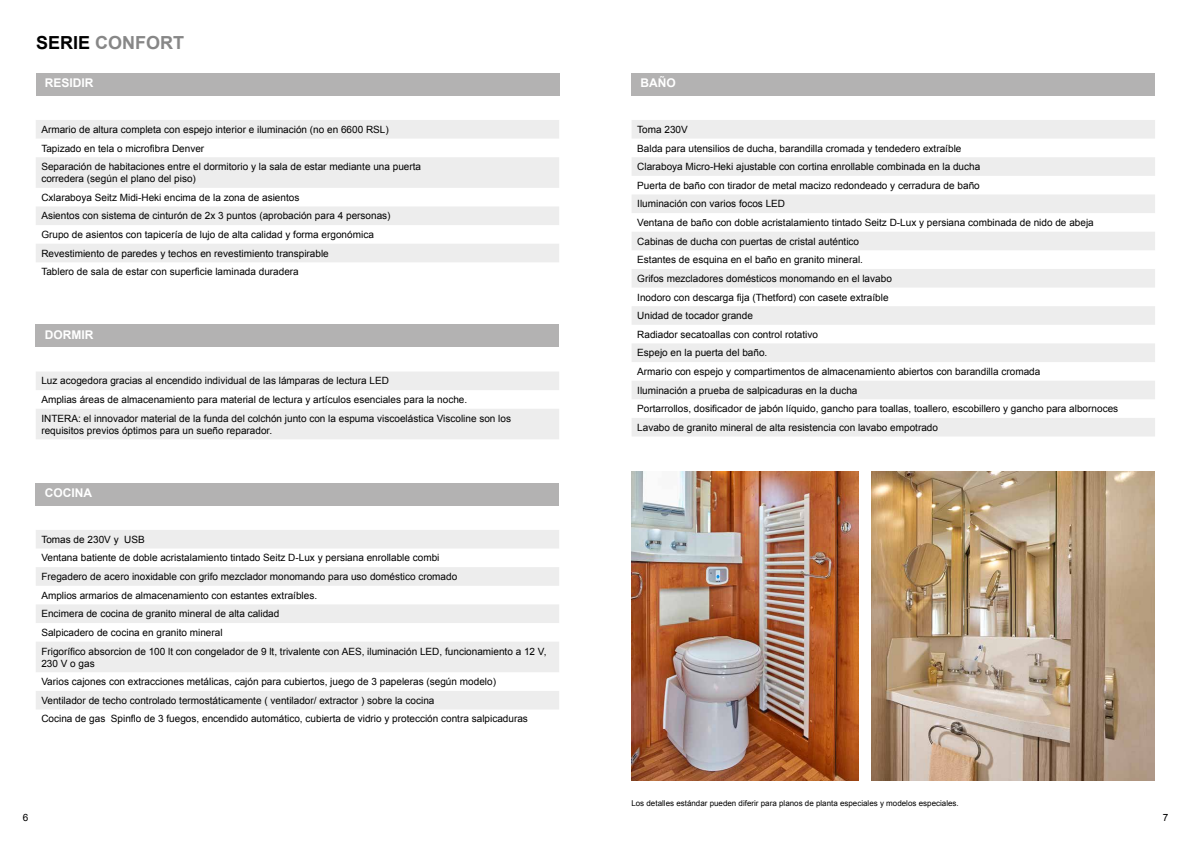
<style>
.page{position:relative;width:1191px;height:842px;background:#fff}
.page>*{position:absolute;margin:0;border:0;box-sizing:border-box;transform-origin:0 0}
.t1{font:700 18px "Arial";color:#878787}
.t2{font:700 12px "Arial";color:#fff}
.t3{font:10px/18.6px "Arial";color:#000}
.t4{font:8px "Arial";color:#000}
.s1{color:#000}
</style>
<div class="page">
<img style="left:631px;top:471px;width:228px;height:309px">
<img style="left:871px;top:471px;width:284px;height:309px">
<div style="left:36px;top:73px;width:523px;height:23px;background:#b3b2b2"></div>
<div style="left:36px;top:324px;width:523px;height:23px;background:#b3b2b2"></div>
<div style="left:36px;top:483px;width:523px;height:22px;background:#b3b2b2"></div>
<div style="left:631px;top:73px;width:524px;height:23px;background:#b3b2b2"></div>
<svg style="left:36px;top:120px;width:523px;height:142px;fill:#ededed"></svg>
<svg style="left:36px;top:372px;width:523px;height:67px"></svg>
<svg style="left:36px;top:530px;width:523px;height:179px;fill:#ededed"></svg>
<svg style="left:632px;top:120px;width:523px;height:316px;fill:#ededed"></svg>
<h1 class="t1" style="left:36px;top:31px;width:150px"><span class="s1">SERIE</span> CONFORT</h1>
<p class="t2" style="left:45px;top:75px;width:50px">RESIDIR</p>
<p class="t3" style="left:41px;top:120px;width:381px">Armario de altura completa con espejo interior e iluminación (no en 6600 RSL)<br>Tapizado en tela o microfibra Denver<br>Separación de habitaciones entre el dormitorio y la sala de estar mediante una puerta</p>
<p class="t3" style="left:41px;top:169px;width:351px">corredera (según el plano del piso)<br>Cxlaraboya Seitz Midi-Heki encima de la zona de asientos<br>Asientos con sistema de cinturón de 2x 3 puntos (aprobación para 4 personas)<br>Grupo de asientos con tapicería de lujo de alta calidad y forma ergonómica Revestimiento de paredes y techos en revestimiento transpirable<br>Tablero de sala de estar con superficie laminada duradera</p>
<p class="t2" style="left:45px;top:327px;width:50px">DORMIR</p>
<p class="t3" style="left:41px;top:372px;width:471px">Luz acogedora gracias al encendido individual de las lámparas de lectura LED<br>Amplias áreas de almacenamiento para material de lectura y artículos esenciales para la noche.<br>INTERA: el innovador material de la funda del colchón junto con la espuma viscoelástica Viscoline son los</p>
<p class="t3" style="left:41px;top:421px;width:232px">requisitos previos óptimos para un sueño reparador.</p>
<p class="t2" style="left:45px;top:485px;width:49px">COCINA</p>
<p class="t3" style="left:41px;top:530px;width:506px">Tomas de 230V y USB<br>Ventana batiente de doble acristalamiento tintado Seitz D-Lux y persiana enrollable combi<br>Fregadero de acero inoxidable con grifo mezclador monomando para uso doméstico cromado<br>Amplios armarios de almacenamiento con estantes extraíbles.<br>Encimera de cocina de granito mineral de alta calidad<br>Salpicadero de cocina en granito mineral<br>Frigorífico absorcion de 100 lt con congelador de 9 lt, trivalente con AES, iluminación LED, funcionamiento a 12 V,</p>
<p class="t3" style="left:41px;top:654px;width:488px">230 V o gas<br>Varios cajones con extracciones metálicas, cajón para cubiertos, juego de 3 papeleras (según modelo)<br>Ventilador de techo controlado termostáticamente ( ventilador/ extractor ) sobre la cocina<br>Cocina de gas Spinflo de 3 fuegos, encendido automático, cubierta de vidrio y protección contra salpicaduras</p>
<p class="t2" style="left:640px;top:75px;width:37px">BAÑO</p>
<p class="t3" style="left:637px;top:120px;width:482px">Toma 230V<br>Balda para utensilios de ducha, barandilla cromada y tendedero extraíble<br>Claraboya Micro-Heki ajustable con cortina enrollable combinada en la ducha<br>Puerta de baño con tirador de metal macizo redondeado y cerradura de baño<br>Iluminación con varios focos LED<br>Ventana de baño con doble acristalamiento tintado Seitz D-Lux y persiana combinada de nido de abeja Cabinas de ducha con puertas de cristal auténtico<br>Estantes de esquina en el baño en granito mineral.<br>Grifos mezcladores domésticos monomando en el lavabo<br>Inodoro con descarga fija (Thetford) con casete extraíble<br>Unidad de tocador grande<br>Radiador secatoallas con control rotativo<br>Espejo en la puerta del baño.<br>Armario con espejo y compartimentos de almacenamiento abiertos con barandilla cromada<br>Iluminación a prueba de salpicaduras en la ducha<br>Portarrollos, dosificador de jabón líquido, gancho para toallas, toallero, escobillero y gancho para albornoces Lavabo de granito mineral de alta resistencia con lavabo empotrado</p>
<p class="t4" style="left:631px;top:798px;width:329px">Los detalles estándar pueden diferir para planos de planta especiales y modelos especiales.</p>
<p class="t3" style="left:23px;top:808px;width:7px">6</p>
<p class="t3" style="left:1162px;top:808px;width:7px">7</p>
</div>
